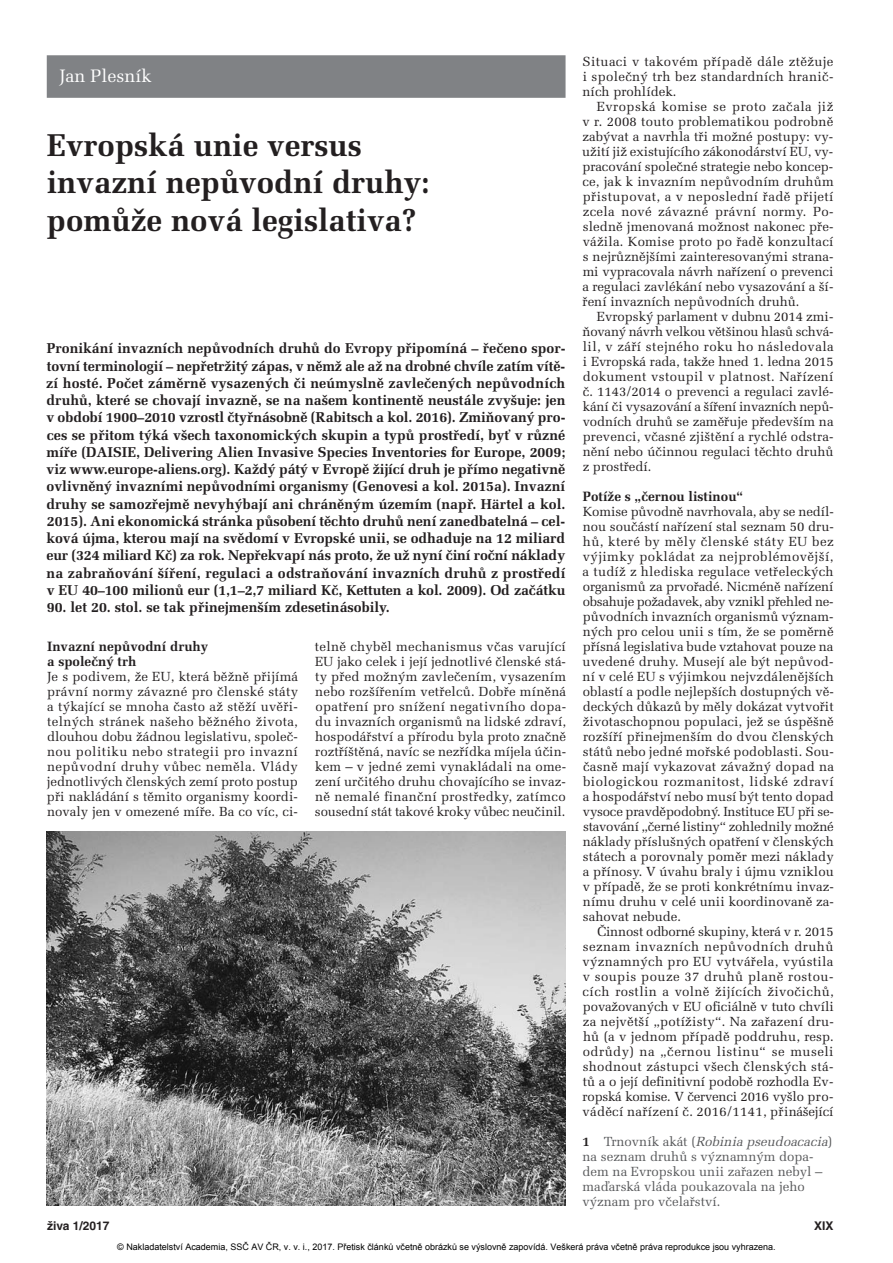
<style>
.page{position:relative;width:893px;height:1263px;background:#fff}
.page>*{position:absolute;margin:0;border:0;box-sizing:border-box;transform-origin:0 0}
.t1{font:700 31.5px/37.5px "Melior CE";color:#231f20}
.t2{font:18px "Melior CE";color:#fff}
.t3{font:700 14.25px/17.2px "Melior CE";color:#231f20;text-align:justify}
.t4{font:700 13.5px/15px "Melior CE";color:#231f20}
.t5{font:700 13.5px "Melior CE";color:#fff}
.t6{font:13.2px/15px "Melior CE";color:#231f20;text-align:justify}
.t7{font:13.2px/15px "Melior CE";color:#57585a}
.t8{font:700 12px "Helvetica CE";color:#231f20}
.t9{font:9px "Arial";color:#000}
.s1{font-weight:700;color:#231f20}
.s2{font-style:italic}
</style>
<div class="page">
<div style="left:47px;top:55px;width:519px;height:43px;background:#808285"></div>
<img style="left:47px;top:831px;width:519px;height:374px">
<h2 class="t2" style="left:60px;top:70px;width:93px">Jan Plesník</h2>
<h1 class="t1" style="left:47px;top:130px;width:385px">Evropská unie versus invazní nepůvodní druhy: pomůže nová legislativa?</h1>
<p class="t3" style="left:46px;top:341px;width:521px">Pronikání invazních nepůvodních druhů do Evropy připomíná – řečeno spor&shy;tovní terminologií – nepřetržitý zápas, v němž ale až na drobné chvíle zatím vítě&shy;zí hosté. Počet záměrně vysazených či neúmyslně zavlečených nepůvodních druhů, které se chovají invazně, se na našem kontinentě neustále zvyšuje: jen v období 1900–2010 vzrostl čtyřnásobně (Rabitsch a kol. 2016). Zmiňovaný pro&shy;ces se přitom týká všech taxonomických skupin a typů prostředí, byť v různé míře (DAISIE, Delivering Alien Invasive Species Inventories for Europe, 2009; viz www.europe-aliens.org). Každý pátý v Evropě žijící druh je přímo negativně ovlivněný invazními nepůvodními organismy (Genovesi a kol. 2015a). Invazní druhy se samozřejmě nevyhýbají ani chráněným územím (např. Härtel a kol.<br>2015). Ani ekonomická stránka působení těchto druhů není zanedbatelná – cel&shy;ková újma, kterou mají na svědomí v Evropské unii, se odhaduje na 12 miliard eur (324 miliard Kč) za rok. Nepřekvapí nás proto, že už nyní činí roční náklady na zabraňování šíření, regulaci a odstraňování invazních druhů z prostředí v EU 40–100 milionů eur (1,1–2,7 miliard Kč, Kettuten a kol. 2009). Od začátku</p>
<p class="t3" style="left:47px;top:600px;width:345px">90. let 20. stol. se tak přinejmenším zdesetinásobily.</p>
<p class="t4" style="left:47px;top:641px;width:163px">Invazní nepůvodní druhy a společný trh</p>
<p class="t6" style="left:47px;top:671px;width:253px">Je s podivem, že EU, která běžně přijímá právní normy závazné pro členské státy a týkající se mnoha často až stěží uvěři&shy;telných stránek našeho běžného života, dlouhou dobu žádnou legislativu, společ&shy;nou politiku nebo strategii pro invazní nepůvodní druhy vůbec neměla. Vlády jednotlivých členských zemí proto postup při nakládání s těmito organismy koordi&shy;novaly jen v omezené míře. Ba co víc, ci -</p>
<p class="t6" style="left:315px;top:641px;width:253px">telně chyběl mechanismus včas varující EU jako celek i její jednotlivé členské stá&shy;ty před možným zavlečením, vysazením nebo rozšířením vetřelců. Dobře míněná opatření pro snížení negativního dopa&shy;du invazních organismů na lidské zdraví, hospodářství a přírodu byla proto značně roztříštěná, navíc se nezřídka míjela účin&shy;kem – v jedné zemi vynakládali na ome&shy;zení určitého druhu chovajícího se invaz&shy;ně nemalé finanční prostředky, zatímco sousední stát takové kroky vůbec neučinil.</p>
<p class="t6" style="left:583px;top:56px;width:252px">Situaci v takovém případě dále ztěžuje i společný trh bez standardních hranič&shy;ních prohlídek.</p>
<p class="t6" style="left:582px;top:101px;width:253px;text-indent:15px">Evropská komise se proto začala již v r. 2008 touto problematikou podrobně zabývat a navrhla tři možné postupy: vy - užití již existujícího zákonodárství EU, vy - pracování společné strategie nebo koncep - ce, jak k invazním nepůvodním druhům přistupovat, a v neposlední řadě přijetí zcela nové závazné právní normy. Po - sledně jmenovaná možnost nakonec pře&shy;vážila. Komise proto po řadě konzultací s nejrůznějšími zainteresovanými strana&shy;mi vypracovala návrh nařízení o prevenci a regulaci zavlékání nebo vysazování a ší - ření invazních nepůvodních druhů.</p>
<p class="t6" style="left:583px;top:311px;width:253px;text-indent:14px">Evropský parlament v dubnu 2014 zmi&shy;ňovaný návrh velkou většinou hlasů schvá&shy;lil, v září stejného roku ho následovala i Evropská rada, takže hned 1. ledna 2015 dokument vstoupil v platnost. Nařízení č. 1143/2014 o prevenci a regulaci zavlé&shy;kání či vysazování a šíření invazních nepů&shy;vodních druhů se zaměřuje především na prevenci, včasné zjištění a rychlé odstra&shy;nění nebo účinnou regulaci těchto druhů z prostředí.</p>
<p class="t4" style="left:583px;top:491px;width:162px">Potíže s „černou listinou“</p>
<p class="t6" style="left:582px;top:506px;width:253px">Komise původně navrhovala, aby se nedíl&shy;nou součástí nařízení stal seznam 50 dru&shy;hů, které by měly členské státy EU bez výjimky pokládat za nejproblémovější, a tudíž z hlediska regulace vetřeleckých organismů za prvořadé. Nicméně nařízení obsahuje požadavek, aby vznikl přehled ne - původních invazních organismů význam&shy;ných pro celou unii s tím, že se poměrně přísná legislativa bude vztahovat pouze na uvedené druhy. Musejí ale být nepůvod&shy;ní v celé EU s výjimkou nejvzdálenějších oblastí a podle nejlepších dostupných vě - deckých důkazů by měly dokázat vytvořit životaschopnou populaci, jež se úspěšně rozšíří přinejmenším do dvou členských států nebo jedné mořské podoblasti. Sou&shy;časně mají vykazovat závažný dopad na biologickou rozmanitost, lidské zdraví a hospodářství nebo musí být tento dopad vysoce pravděpodobný. Instituce EU při se - stavování „černé listiny“ zohlednily možné náklady příslušných opatření v členských státech a porovnaly poměr mezi náklady a přínosy. V úvahu braly i újmu vzniklou v případě, že se proti konkrétnímu invaz&shy;nímu druhu v celé unii koordinovaně za - sahovat nebude.</p>
<p class="t6" style="left:582px;top:926px;width:253px;text-indent:15px">Činnost odborné skupiny, která v r. 2015 seznam invazních nepůvodních druhů významných pro EU vytvářela, vyústila v soupis pouze 37 druhů planě rostou&shy;cích rostlin a volně žijících živočichů, považo vaných v EU oficiálně v tuto chvíli za největší „potížisty“. Na zařazení dru&shy;hů (a v jednom případě poddruhu, resp. odrůdy) na „černou listinu“ se museli shodnout zástupci všech členských stá&shy;tů a o její definitivní podobě rozhodla Ev - ropská komise. V červenci 2016 vyšlo pro&shy;váděcí nařízení č. 2016/1141, přinášející</p>
<p class="t7" style="left:583px;top:1136px;width:251px"><span class="s1">1</span> Tr n o v n í k a k á t ( <span class="s2">Robinia pseudoacacia</span>) na seznam druhů s významným dopa&shy;dem na Evropskou unii zařazen nebyl – maďarská vláda poukazovala na jeho význam pro včelařství.</p>
<p class="t9" style="left:117px;top:1241px;width:660px">© Nakladatelství Academia, SSČ AV ČR, v. v. i., 2017. Přetisk článků včetně obrázků se výslovně zapovídá. Veškerá práva včetně práva reprodukce jsou vyhrazena.</p>
<p class="t5" style="left:546px;top:1180px;width:9px">1</p>
<p class="t8" style="left:47px;top:1221px;width:64px">živa 1/2017</p>
<p class="t8" style="left:814px;top:1221px;width:21px">XIX</p>
</div>
